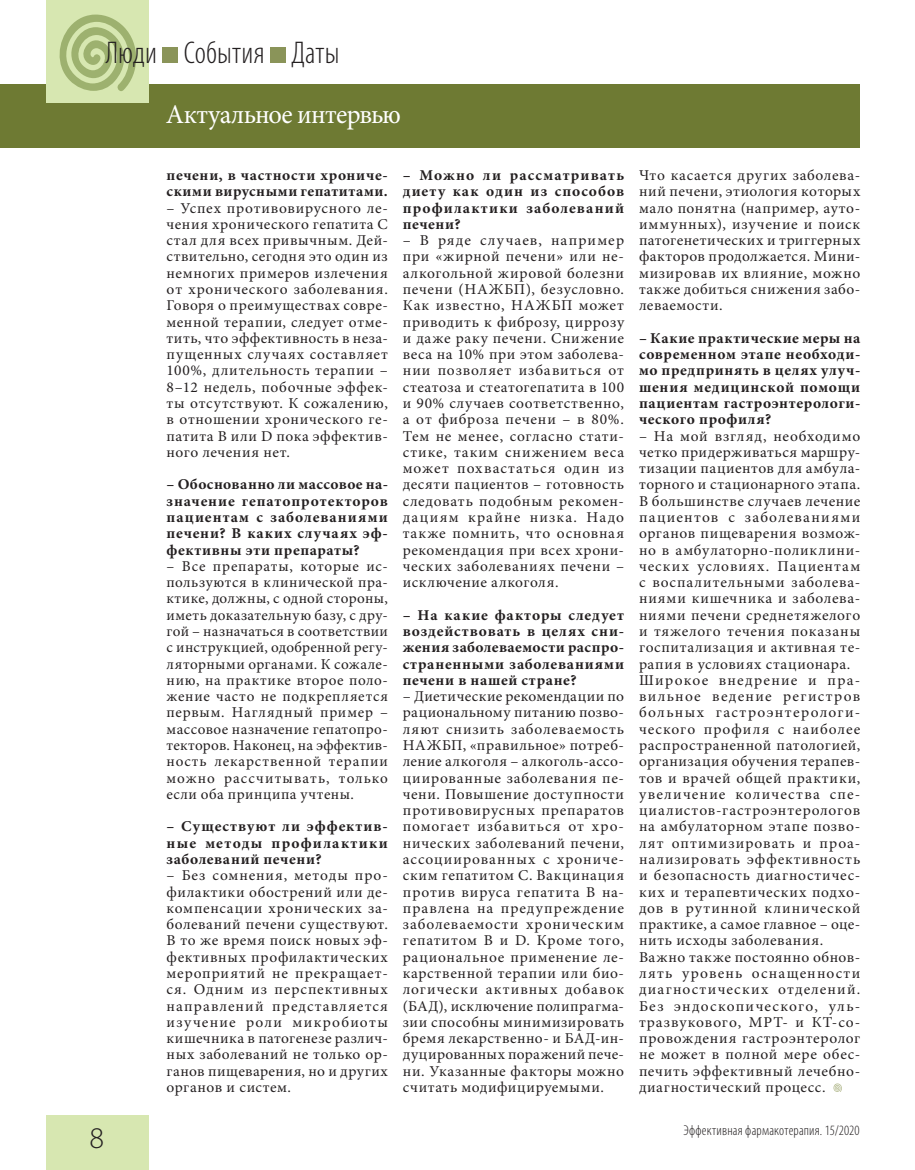
<style>
.page{position:relative;width:915px;height:1170px;background:#fff}
.page>*{position:absolute;margin:0;border:0;box-sizing:border-box;transform-origin:0 0}
.t1{font:300 condensed 31.5px "Myriad Pro";letter-spacing:.005em;color:#231f20}
.t2{font:300 30px "Myriad Pro";color:#231f20}
.t3{font:27px "Minion Pro";letter-spacing:-.025em;color:#fff}
.t4{font:15px/16.2px "Minion Pro";letter-spacing:.045em;color:#231f20;text-align:justify}
.t5{font:700 15px/16.2px "Minion Pro";letter-spacing:.05em;color:#231f20;text-align:justify}
.t6{font:300 condensed 14.25px "Myriad Pro";letter-spacing:.015em;color:#231f20}
</style>
<div class="page">
<div style="left:47px;top:1114px;width:102px;height:55px;background:#d7e7b1"></div>
<div style="left:0;top:84px;width:859px;height:63px;background:#6e7a33"></div>
<div style="left:47px;top:0;width:102px;height:102px;background:#d7e7b1"></div>
<svg style="left:59px;top:15px;width:78px;height:76px"></svg>
<div style="left:162px;top:47px;width:16px;height:16px;background:#8a9459"></div>
<div style="left:270px;top:47px;width:16px;height:16px;background:#8a9459"></div>
<svg style="left:833px;top:1083px;width:9px;height:8px"></svg>
<h1 class="t1" style="left:106px;top:34px;width:235px">Люди События Даты</h1>
<h3 class="t3" style="left:166px;top:96px;width:236px">Актуальное интервью</h3>
<h2 class="t2" style="left:89px;top:1119px;width:16px">8</h2>
<p class="t5" style="left:166px;top:167px;width:223px">печени, в частности хрониче&shy;скими вирусными гепатитами.</p>
<p class="t4" style="left:166px;top:200px;width:223px">– Успех противовирусного ле&shy;чения хронического гепатита C стал для всех привычным. Дей&shy;ствительно, сегодня это один из немногих примеров излечения от хронического заболевания.<br>Говоря о преимуществах совре&shy;менной терапии, следует отме&shy;тить, что эффективность в неза&shy;пущенных случаях составляет 100%, длительность терапии – 8–12 недель, побочные эффек&shy;ты отсутствуют. К сожалению, в отношении хронического ге&shy;патита B или D пока эффектив&shy;ного лечения нет.</p>
<p class="t5" style="left:166px;top:476px;width:223px">– Обоснованно ли массовое на&shy;значение гепатопротекторов пациентам с заболеваниями печени? В каких случаях эф&shy;фективны эти препараты?</p>
<p class="t4" style="left:166px;top:558px;width:223px">– Все препараты, которые ис&shy;пользуются в клинической пра&shy;ктике, должны, с одной стороны, иметь доказательную базу, с дру&shy;гой – назначаться в соответствии с инструкцией, одобренной регу&shy;ляторными органами. К сожале&shy;нию, на практике второе поло&shy;жение часто не подкрепляется первым. Наглядный пример – массовое назначение гепатопро&shy;текторов. Наконец, на эффектив&shy;ность лекарственной терапии можно рассчитывать, только если оба принципа учтены.</p>
<p class="t5" style="left:166px;top:818px;width:223px">– Существуют ли эффектив&shy;ные методы профилактики заболеваний печени?</p>
<p class="t4" style="left:166px;top:867px;width:223px">– Без сомнения, методы про&shy;филактики обострений или де&shy;компенсации хронических за&shy;болеваний печени существуют.<br>В то же время поиск новых эф&shy;фективных профилактических мероприятий не прекращает&shy;ся. Одним из перспективных направлений представляется изучение роли микробиоты кишечника в патогенезе различ&shy;ных заболеваний не только ор&shy;ганов пищеварения, но и других органов и систем.</p>
<p class="t5" style="left:402px;top:167px;width:223px">– Можно ли рассматривать диету как один из способов профилактики заболеваний печени?</p>
<p class="t4" style="left:402px;top:232px;width:223px">– В ряде случаев, например при «жирной печени» или не&shy;алкогольной жировой болезни печени (НАЖБП), безусловно.<br>Как известно, НАЖБП может приводить к фиброзу, циррозу и даже раку печени. Снижение веса на 10% при этом заболева&shy;нии позволяет избавиться от стеатоза и стеатогепатита в 100 и 90% случаев соответственно, а от фиброза печени – в 80%.<br>Тем не менее, согласно стати&shy;стике, таким снижением веса может похвастаться один из десяти пациентов – готовность следовать подобным рекомен&shy;дациям край не низка. Надо также помнить, что основная рекомендация при всех хрони&shy;ческих заболеваниях печени – исключение алкоголя.</p>
<p class="t5" style="left:402px;top:606px;width:223px">– На какие факторы следует воздействовать в целях сни&shy;жения заболеваемости распро&shy;страненными заболеваниями печени в нашей стране?</p>
<p class="t4" style="left:402px;top:688px;width:223px">– Диетические рекомендации по рациональному питанию позво&shy;ляют снизить заболеваемость НАЖБП, «правильное» потреб&shy;ление алкоголя – алкоголь-ассо&shy;циированные заболевания пе&shy;чени. Повышение доступности противовирусных препаратов помогает избавиться от хро&shy;нических заболеваний печени, ассоциированных с хрониче&shy;ским гепатитом C. Вакцинация против вируса гепатита B на&shy;правлена на предупреждение заболеваемости хроническим гепатитом B и D. Кроме того, рациональное применение ле&shy;карственной терапии или био&shy;логически активных добавок (БАД), исключение полипрагма&shy;зии способны минимизировать бремя лекарственно- и БАД-ин&shy;дуцированных поражений пече&shy;ни. Указанные факторы можно считать модифицируемыми.</p>
<p class="t4" style="left:638px;top:167px;width:223px">Что касается других заболева&shy;ний печени, этиология которых мало понятна (например, ауто&shy;иммунных), изучение и поиск патогенетических и триггерных факторов продолжается. Мини&shy;мизировав их влияние, можно также добиться снижения забо&shy;леваемости.</p>
<p class="t5" style="left:638px;top:330px;width:223px">– Какие практические меры на современном этапе необходи&shy;мо предпринять в целях улуч&shy;шения медицинской помощи пациентам гастроэнтерологи&shy;ческого профиля?</p>
<p class="t4" style="left:638px;top:427px;width:223px;text-align:left">– На мой взгляд, необходимо четко придерживаться маршру&shy;тизации пациентов для амбула&shy;торного и стационарного этапа.<br>В большинстве случаев лечение пациентов с заболеваниями органов пищеварения возмож&shy;но в амбулаторно-поликлини&shy;ческих условиях. Пациентам с воспалительными заболева&shy;ниями кишечника и заболева&shy;ниями печени среднетяжелого и тяжелого течения показаны госпитализация и активная те&shy;рапия в условиях стационара.<br>Широкое внедрение и пра&shy;вильное ведение регистров больных гастроэнтерологи&shy;ческого профиля с наиболее распространенной патологией , организация обучения терапев&shy;тов и врачей общей практики, увеличение количества спе&shy;циалистов-гастроэнтерологов на амбулаторном этапе позво&shy;лят оптимизировать и проа&shy;нализировать эффективность и безопасность диагностичес&shy;ких и терапевтических подхо&shy;дов в рутинной клинической практике, а самое главное – оце&shy;нить исходы заболевания.<br>Важно также постоянно обнов&shy;лять уровень оснащенности диагностических отделений .<br>Без эндоскопического, уль&shy;тразвукового, МРТ- и КТ-со&shy;провождения гастроэнтеролог не может в полной мере обес&shy;печить эффективный лечебно&shy;диагностический процесс.</p>
<p class="t6" style="left:683px;top:1121px;width:178px">Эффективная фармакотерапия. 15/2020</p>
</div>
